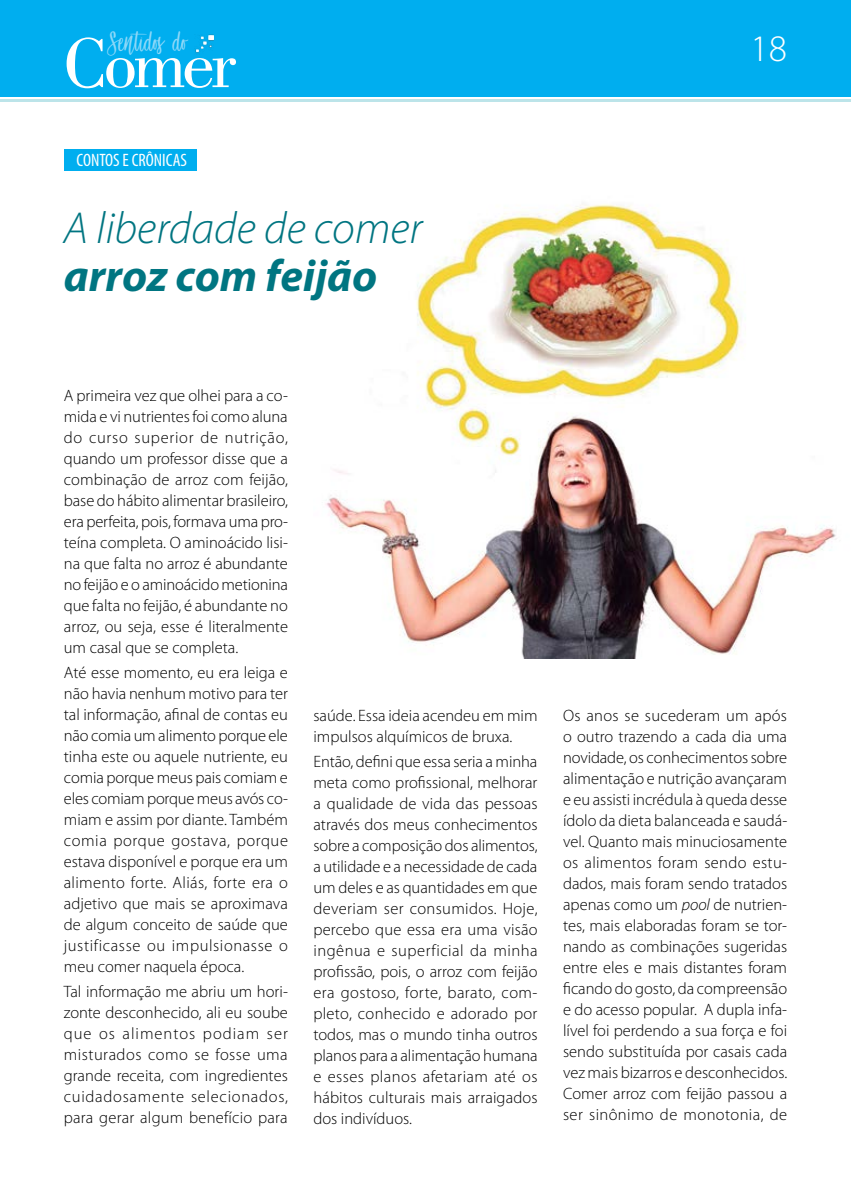
<style>
.page{position:relative;width:851px;height:1191px;background:#fff}
.page>*{position:absolute;margin:0;border:0;box-sizing:border-box;transform-origin:0 0}
.t1{font:74.25px "Bodoni BT";letter-spacing:-.05em;color:#fff}
.t2{font:italic 300 45px "Myriad Pro";color:#007581}
.t3{font:italic 700 45px "Myriad Pro";color:#007581}
.t4{font:300 37.5px "Myriad Pro";color:#fff}
.t5{font:37.05px "Awesome Birds";color:#8ed8f8}
.t6{font:condensed 18px "Myriad Pro";color:#fff}
.t7{font:300 16.5px/21px "Myriad Pro";color:#000;text-align:justify}
.s1{font-style:italic}
</style>
<div class="page">
<hr style="left:850px;top:0;width:1px;height:97px;background:#00aeef">
<div style="left:0;top:0;width:850px;height:97px;background:#00aeef"></div>
<hr style="left:0;top:99px;width:850px;height:2px;background:#bce4e9">
<img style="left:195px;top:34px;width:18px;height:19px">
<img style="left:325px;top:204px;width:512px;height:454px">
<div style="left:64px;top:149px;width:133px;height:21px;background:#00aeef"></div>
<h3 class="t5" style="left:125px;top:27px;width:63px">■▼ □▲ □</h3>
<h3 class="t4" style="left:750px;top:28px;width:38px">18</h3>
<h1 class="t1" style="left:63px;top:17px;width:174px">Comer</h1>
<p class="t6" style="left:77px;top:149px;width:112px">CONTOS E CRÔNICAS</p>
<h2 class="t2" style="left:64px;top:201px;width:360px">A liberdade de comer</h2>
<h2 class="t3" style="left:64px;top:247px;width:315px">arroz com feijão</h2>
<p class="t7" style="left:64px;top:385px;width:226px">A primeira vez que olhei para a co&shy;mida e vi nutrientes foi como aluna do curso superior de nutrição, quando um professor disse que a combinação de arroz com feijão, base do hábito alimentar brasileiro, era perfeita, pois, formava uma pro&shy;teína completa. O aminoácido lisi&shy;na que falta no arroz é abundante no feijão e o aminoácido metionina que falta no feijão, é abundante no arroz, ou seja, esse é literalmente um casal que se completa.</p>
<p class="t7" style="left:64px;top:662px;width:226px">Até esse momento, eu era leiga e não havia nenhum motivo para ter tal informação, afinal de contas eu não comia um alimento porque ele tinha este ou aquele nutriente, eu comia porque meus pais comiam e eles comiam porque meus avós co&shy;miam e assim por diante. Também comia porque gostava, porque estava disponível e porque era um alimento forte. Aliás, forte era o adjetivo que mais se aproximava de algum conceito de saúde que justificasse ou impulsionasse o meu comer naquela época.</p>
<p class="t7" style="left:64px;top:981px;width:225px">Tal informação me abriu um hori&shy;zonte desconhecido, ali eu soube que os alimentos podiam ser misturados como se fosse uma grande receita, com ingredientes cuidadosamente selecionados, para gerar algum benefício para</p>
<p class="t7" style="left:313px;top:705px;width:225px">saúde. Essa ideia acendeu em mim impulsos alquímicos de bruxa.</p>
<p class="t7" style="left:313px;top:751px;width:226px">Então, defini que essa seria a minha meta como profissional, melhorar a qualidade de vida das pessoas através dos meus conhecimentos sobre a composição dos alimentos, a utilidade e a necessidade de cada um deles e as quantidades em que deveriam ser consumidos. Hoje, percebo que essa era uma visão ingênua e superficial da minha profissão, pois, o arroz com feijão era gostoso, forte, barato, com&shy;pleto, conhecido e adorado por todos, mas o mundo tinha outros planos para a alimentação humana e esses planos afetariam até os hábitos culturais mais arraigados dos indivíduos.</p>
<p class="t7" style="left:563px;top:705px;width:226px">Os anos se sucederam um após o outro trazendo a cada dia uma novidade, os conhecimentos sobre alimentação e nutrição avançaram e eu assisti incrédula à queda desse ídolo da dieta balanceada e saudá&shy;vel. Quanto mais minuciosamente os alimentos foram sendo estu&shy;dados, mais foram sendo tratados apenas como um <span class="s1">pool</span> de nutrien&shy;tes, mais elaboradas foram se tor&shy;nando as combinações sugeridas entre eles e mais distantes foram ficando do gosto, da compreensão e do acesso popular. A dupla infa&shy;lível foi perdendo a sua força e foi sendo substituída por casais cada vez mais bizarros e desconhecidos.<br>Comer arroz com feijão passou a ser sinônimo de monotonia, de</p>
</div>
